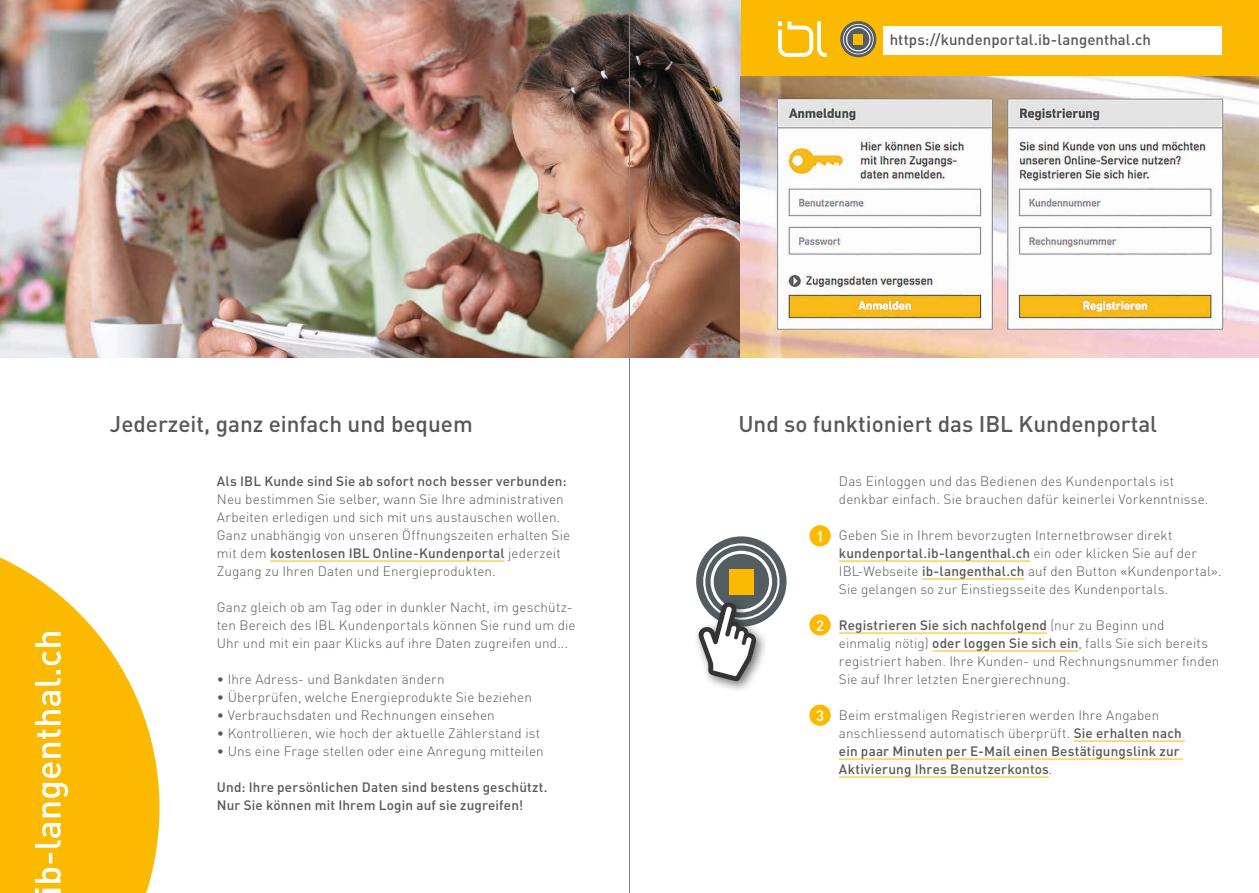
<style>
.page{position:relative;width:1259px;height:893px;background:#fff}
.page>*{position:absolute;margin:0;border:0;box-sizing:border-box;transform-origin:0 0}
.t1{font:500 22.5px "DIN";color:#575756}
.t2{font:500 15px "DIN";letter-spacing:.005em;color:#575756}
.t3{font:500 15px "DIN";color:#fff}
.t4{font:300 13.5px/18px "DIN";letter-spacing:.01em;color:#575756}
.t5{font:500 13.5px/18px "DIN";letter-spacing:.01em;color:#575756}
.s1{font-weight:500}
.s2{font-weight:300}
</style>
<div class="page">
<div style="left:740px;top:0;width:519px;height:77px;background:#fbba00"></div>
<div style="left:882px;top:26px;width:339px;height:29px;background:#fff"></div>
<img style="left:0;top:0;width:740px;height:357px">
<img style="left:740px;top:77px;width:519px;height:280px">
<div style="left:809px;top:525px;width:21px;height:21px;background:#fbba00;border-radius:50%"></div>
<div style="left:809px;top:614px;width:21px;height:21px;background:#fbba00;border-radius:50%"></div>
<div style="left:809px;top:704px;width:21px;height:22px;background:#fbba00;border-radius:50%"></div>
<svg style="left:778px;top:21px;width:49px;height:36px"></svg>
<svg style="left:840px;top:21px;width:36px;height:36px"></svg>
<div style="left:693px;top:597px;width:75px;height:96px;background:#1d1d1b;opacity:.6"></div>
<svg style="left:696px;top:536px;width:90px;height:145px"></svg>
<hr style="left:270px;top:561px;width:235px;height:1px;background:#fbba00">
<hr style="left:839px;top:561px;width:191px;height:1px;background:#fbba00">
<hr style="left:922px;top:579px;width:102px;height:1px;background:#fbba00">
<hr style="left:839px;top:633px;width:208px;height:1px;background:#fbba00">
<hr style="left:932px;top:651px;width:146px;height:1px;background:#fbba00">
<hr style="left:1073px;top:741px;width:112px;height:1px;background:#fbba00">
<hr style="left:839px;top:759px;width:344px;height:1px;background:#fbba00">
<hr style="left:839px;top:777px;width:210px;height:1px;background:#fbba00">
<svg style="left:0;top:557px;width:159px;height:336px;fill:#fbba00"></svg>
<svg style="left:35px;top:632px;width:33px;height:261px"></svg>
<hr style="left:629px;top:0;width:1px;height:893px;background:#878787">
<p class="t2" style="left:889px;top:30px;width:263px">https://kundenportal.ib-langenthal.ch</p>
<h1 class="t1" style="left:110px;top:410px;width:364px">Jederzeit, ganz einfach und bequem</h1>
<h1 class="t1" style="left:738px;top:410px;width:420px">Und so funktioniert das IBL Kundenportal</h1>
<p class="t5" style="left:217px;top:472px;width:351px">Als IBL Kunde sind Sie ab sofort noch besser verbunden:</p>
<p class="t4" style="left:217px;top:490px;width:355px">Neu bestimmen Sie selber, wann Sie Ihre administrativen Arbeiten erledigen und sich mit uns austauschen wollen.<br>Ganz unabhängig von unseren Öffnungszeiten erhalten Sie mit dem <span class="s1">kostenlosen IBL Online-Kundenportal</span> jederzeit Zugang zu Ihren Daten und Energieprodukten.</p>
<p class="t4" style="left:217px;top:598px;width:360px">Ganz gleich ob am Tag oder in dunkler Nacht, im geschütz&shy;ten Bereich des IBL Kundenportals können Sie rund um die<br>Uhr und mit ein paar Klicks auf ihre Daten zugreifen und...</p>
<p class="t4" style="left:217px;top:670px;width:229px">• Ihre Adress- und Bankdaten ändern</p>
<p class="t4" style="left:217px;top:688px;width:316px">• Überprüfen, welche Energieprodukte Sie beziehen</p>
<p class="t4" style="left:217px;top:706px;width:279px">• Verbrauchsdaten und Rechnungen einsehen</p>
<p class="t4" style="left:217px;top:724px;width:325px">• Kontrollieren, wie hoch der aktuelle Zählerstand ist</p>
<p class="t4" style="left:217px;top:742px;width:328px">• Uns eine Frage stellen oder eine Anregung mitteilen</p>
<p class="t5" style="left:217px;top:778px;width:332px">Und: Ihre persönlichen Daten sind bestens geschützt.<br>Nur Sie können mit Ihrem Login auf sie zugreifen!</p>
<p class="t3" style="left:816px;top:527px;width:9px">1</p>
<p class="t3" style="left:816px;top:616px;width:9px">2</p>
<p class="t3" style="left:816px;top:706px;width:9px">3</p>
<p class="t4" style="left:839px;top:472px;width:371px">Das Einloggen und das Bedienen des Kundenportals ist denkbar einfach. Sie brauchen dafür keinerlei Vorkenntnisse.</p>
<p class="t4" style="left:839px;top:526px;width:384px">Geben Sie in Ihrem bevorzugten Internetbrowser direkt <span class="s1">kundenportal.ib-langenthal.ch</span> ein oder klicken Sie auf der IBL-Webseite <span class="s1">ib-langenthal.ch</span> auf den Button «Kundenportal».<br>Sie gelangen so zur Einstiegsseite des Kundenportals.</p>
<p class="t4" style="left:839px;top:616px;width:382px"><span class="s1">Registrieren Sie sich nachfolgend</span> (nur zu Beginn und einmalig nötig) <span class="s1">oder loggen Sie sich ein</span>, falls Sie sich bereits registriert haben. Ihre Kunden- und Rechnungsnummer finden Sie auf Ihrer letzten Energierechnung.</p>
<p class="t5" style="left:839px;top:706px;width:344px"><span class="s2">Beim erstmaligen Registrieren werden Ihre Angaben anschliessend automatisch überprüft.</span> Sie erhalten nach ein paar Minuten per E-Mail einen Bestätigungslink zur Aktivierung Ihres Benutzerkontos<span class="s2">.</span></p>
</div>
